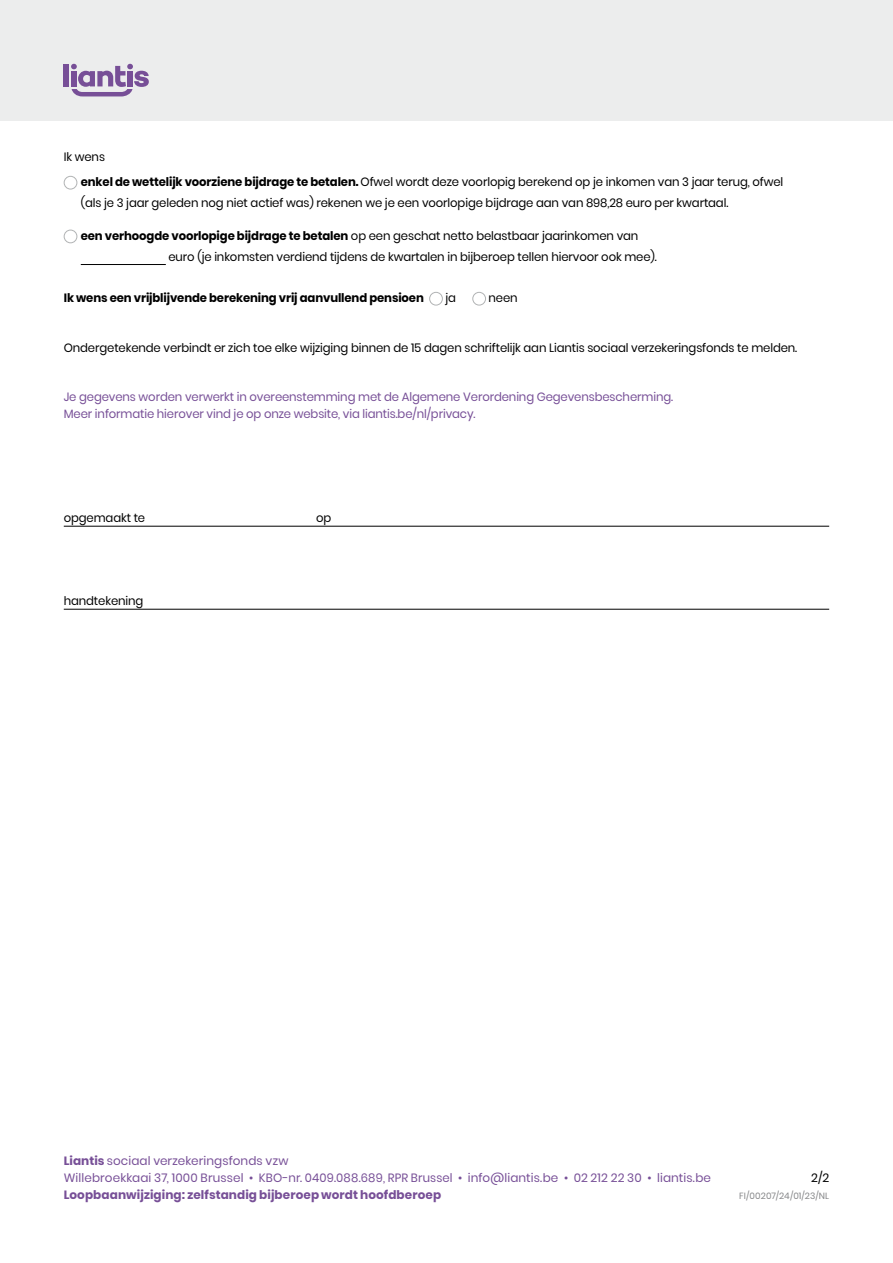
<style>
.page{position:relative;width:893px;height:1263px;background:#fff}
.page>*{position:absolute;margin:0;border:0;box-sizing:border-box;transform-origin:0 0}
.t1{font:12px/25px "Poppins";letter-spacing:-.01em;color:#000}
.t2{font:12px/16.5px "Poppins";letter-spacing:-.01em;color:#774f97}
.t3{font:12px/17.1px "Poppins";letter-spacing:.01em;color:#774f97}
.t4{font:700 12px "Poppins";letter-spacing:.01em;color:#774f97}
.t5{font:700 12px "Poppins";letter-spacing:-.01em;color:#000}
.t6{font:9px "Poppins";letter-spacing:.01em;color:#87888a}
.s1{font-weight:700}
</style>
<div class="page">
<div style="left:0;top:0;width:893px;height:121px;background:#eceded"></div>
<div style="left:64px;top:64px;width:5px;height:22px;background:#774f97"></div>
<svg style="left:71px;top:64px;width:78px;height:32px"></svg>
<hr style="left:64px;top:526px;width:765px;height:1px;background:#000">
<hr style="left:64px;top:609px;width:765px;height:1px;background:#000">
<div style="left:64px;top:176px;width:13px;height:13px;border:1px solid #b1b3b4;border-radius:50%"></div>
<div style="left:64px;top:230px;width:13px;height:13px;border:1px solid #b1b3b4;border-radius:50%"></div>
<hr style="left:81px;top:264px;width:85px;height:1px;background:#000">
<div style="left:429px;top:292px;width:14px;height:13px;border:1px solid #b1b3b4;border-radius:50%"></div>
<div style="left:472px;top:292px;width:14px;height:13px;border:1px solid #b1b3b4;border-radius:50%"></div>
<p class="t1" style="left:81px;top:145px;width:704px;text-indent:-17px">Ik wens<br><span class="s1">enkel de wettelijk voorziene bijdrage te betalen.</span> Ofwel wordt deze voorlopig berekend op je inkomen van 3 jaar terug, ofwel</p>
<p class="t1" style="left:81px;top:191px;width:649px">(als je 3 jaar geleden nog niet actief was) rekenen we je een voorlopige bijdrage aan van 898,28 euro per kwartaal.</p>
<p class="t1" style="left:168px;top:226px;width:490px;line-height:20.7px;text-indent:-88px"><span class="s1">een verhoogde voorlopige bijdrage te betalen</span> op een geschat netto belastbaar jaarinkomen van euro (je inkomsten verdiend tijdens de kwartalen in bijberoep tellen hiervoor ook mee).</p>
<p class="t5" style="left:64px;top:291px;width:362px">Ik wens een vrijblijvende berekening vrij aanvullend pensioen</p>
<p class="t1" style="left:445px;top:286px;width:12px">ja</p>
<p class="t1" style="left:489px;top:286px;width:31px">neen</p>
<p class="t1" style="left:64px;top:335px;width:735px">Ondergetekende verbindt er zich toe elke wijziging binnen de 15 dagen schriftelijk aan Liantis sociaal verzekeringsfonds te melden.</p>
<p class="t2" style="left:64px;top:389px;width:611px">Je gegevens worden verwerkt in overeenstemming met de Algemene Verordening Gegevensbescherming.<br>Meer informatie hierover vind je op onze website, via liantis.be/nl/privacy.</p>
<p class="t1" style="left:64px;top:505px;width:83px">opgemaakt te</p>
<p class="t1" style="left:316px;top:505px;width:17px">op</p>
<p class="t1" style="left:64px;top:588px;width:81px">handtekening</p>
<p class="t3" style="left:64px;top:1152px;width:649px"><span class="s1">Liantis</span> sociaal verzekeringsfonds vzw<br>Willebroekkaai 37, 1000 Brussel • KBO-nr. 0409.088.689, RPR Brussel • info@liantis.be • 02 212 22 30 • liantis.be</p>
<p class="t4" style="left:64px;top:1188px;width:379px">Loopbaanwijziging: zelfstandig bijberoep wordt hoofdberoep</p>
<p class="t1" style="left:811px;top:1165px;width:20px">2/2</p>
<p class="t6" style="left:739px;top:1191px;width:91px">FI/00207/24/01/23/NL</p>
</div>
